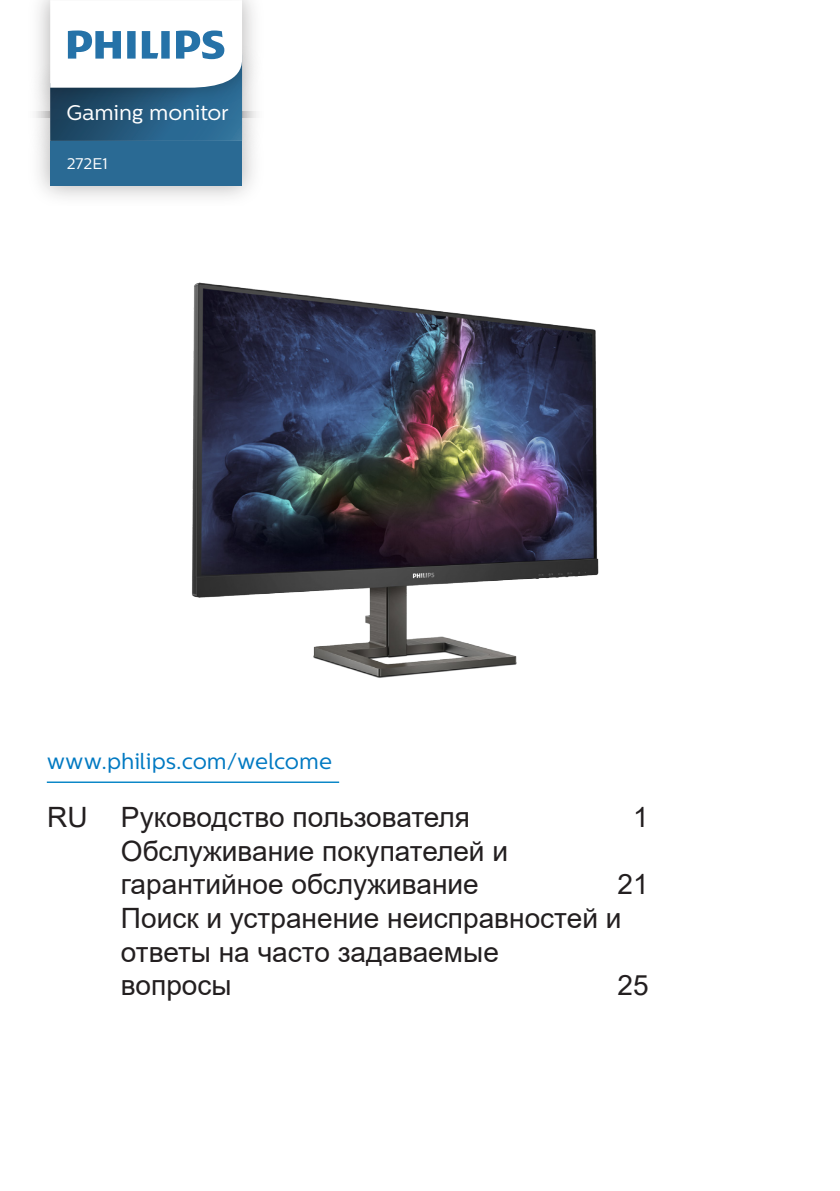
<style>
.page{position:relative;width:840px;height:1191px;background:#fff}
.page>*{position:absolute;margin:0;border:0;box-sizing:border-box;transform-origin:0 0}
.t1{font:28px/33.6px "Arial";color:#231f20}
.t2{font:22px "Centrale Sans";color:#0079c2}
.t3{font:21.2px "Centrale Sans";letter-spacing:-.005em;color:#fff}
.t4{font:15.4px "Centrale Sans";letter-spacing:-.005em;color:#fff}
</style>
<div class="page">
<hr style="left:47px;top:781px;width:292px;height:2px;background:#0082c5">
<img style="left:35px;top:117px;width:222px;height:80px">
<div style="left:50px;top:141px;width:192px;height:45px;background:#2a6a94"></div>
<img style="left:35px;top:0;width:222px;height:117px">
<svg style="left:50px;top:0;width:192px;height:141px"></svg>
<img style="left:192px;top:282px;width:407px;height:396px">
<p class="t3" style="left:66px;top:100px;width:164px">Gaming monitor</p>
<p class="t4" style="left:67px;top:154px;width:43px">272E1</p>
<p class="t2" style="left:47px;top:748px;width:286px">www.philips.com/welcome</p>
<p class="t1" style="left:47px;top:800px;width:424px">RU Руководство пользователя</p>
<p class="t1" style="left:633px;top:800px;width:17px">1</p>
<p class="t1" style="left:121px;top:834px;width:388px">Обслуживание покупателей и гарантийное обслуживание</p>
<p class="t1" style="left:617px;top:867px;width:33px">21</p>
<p class="t1" style="left:121px;top:901px;width:501px">Поиск и устранение неисправностей и ответы на часто задаваемые<br>вопросы</p>
<p class="t1" style="left:617px;top:968px;width:33px">25</p>
</div>
